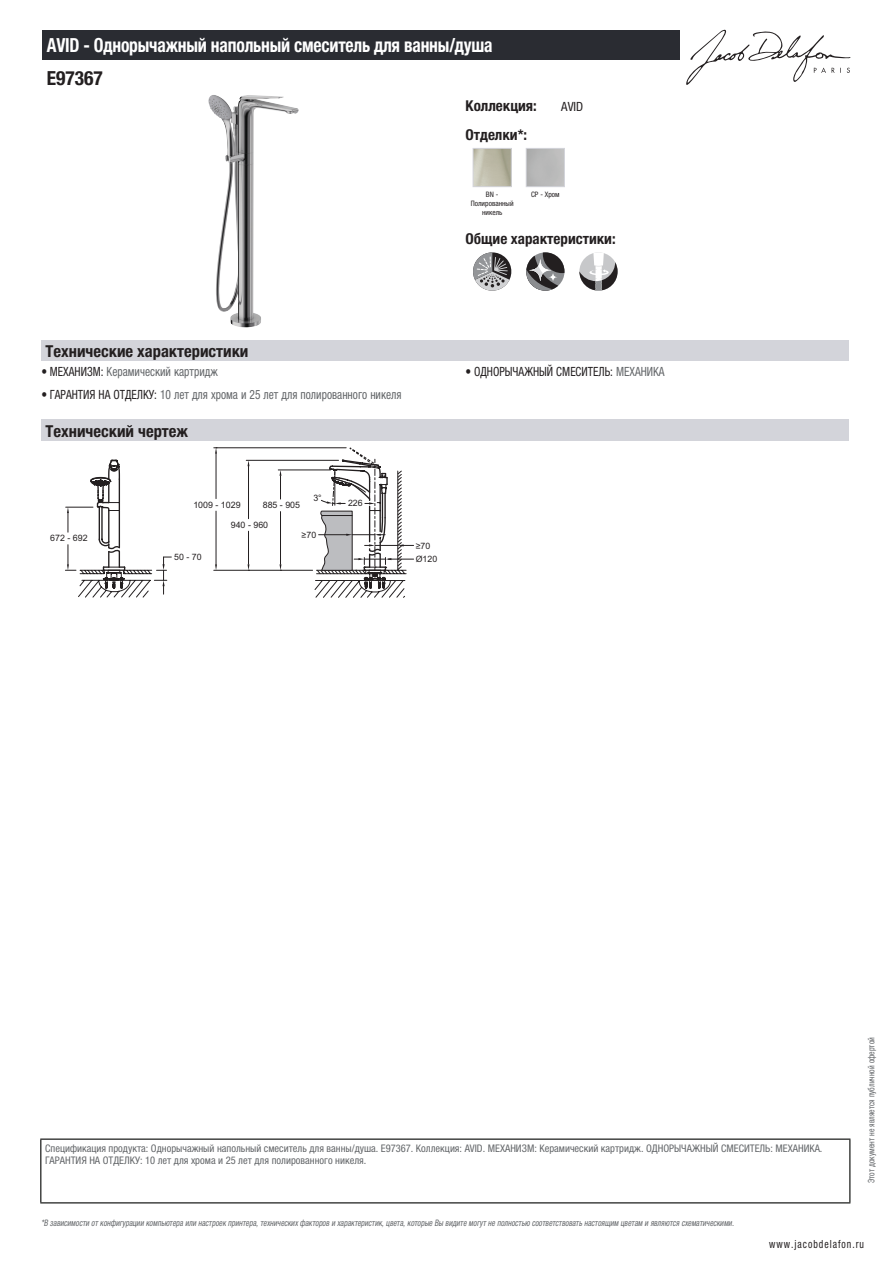
<style>
.page{position:relative;width:893px;height:1263px;background:#fff}
.page>*{position:absolute;margin:0;border:0;box-sizing:border-box;transform-origin:0 0}
.t1{font:700 condensed 19.5px "Helvetica Neue LTCYR";letter-spacing:-.01em;color:#fff;scale:.9 1}
.t2{font:700 condensed 19.5px "Helvetica Neue LTCYR";color:#231f20}
.t3{font:700 condensed 16.5px "Helvetica Neue LTCYR";color:#231f20}
.t4{font:700 condensed 15px "Helvetica Neue LTCYR";color:#231f20}
.t5{font:condensed 12.75px "Helvetica Neue LTCYR";color:#626568;scale:.9 1}
.t6{font:condensed 12.75px "Helvetica Neue LTCYR";color:#231f20;scale:.9 1}
.t7{font:condensed 12.75px "Helvetica Neue LTCYR";color:#231f20}
.t8{font:condensed 11.25px "Helvetica Neue LTCYR";letter-spacing:.1em;color:#231f20;scale:.87 1}
.t9{font:condensed 10.5px/12px "Helvetica Neue LTCYR";color:#626568}
.t10{font:italic condensed 9px "Helvetica Neue LTCYR";color:#626568;scale:.87 1}
.t11{font:condensed 9px "Helvetica Neue LTCYR";color:#626568;scale:.87 1}
.t12{font:8.85px "Arial";color:#231f20}
.t13{font:condensed 7.5px/9px "Helvetica Neue LTCYR";color:#231f20;text-align:center}
.s1{color:#231f20}
.s2{color:#626568}
</style>
<div class="page">
<svg style="left:686px;top:30px;width:164px;height:55px"></svg>
<img style="left:208px;top:95px;width:91px;height:232px">
<img style="left:475px;top:150px;width:35px;height:35px">
<div style="left:473px;top:148px;width:39px;height:39px;border:1px solid #d3d4da"></div>
<div style="left:526px;top:148px;width:39px;height:39px;border:1px solid #d3d4da"></div>
<svg style="left:473px;top:252px;width:38px;height:39px"></svg>
<svg style="left:526px;top:252px;width:38px;height:39px"></svg>
<svg style="left:579px;top:252px;width:39px;height:39px"></svg>
<div style="left:41px;top:340px;width:808px;height:22px;background:#d3d4da"></div>
<div style="left:41px;top:420px;width:808px;height:21px;background:#d3d4da"></div>
<svg style="left:65px;top:447px;width:349px;height:151px"></svg>
<div style="left:43px;top:30px;width:637px;height:30px;background:#2a2c32"></div>
<hr style="left:40px;top:1138px;width:810px;height:2px;background:#040503">
<hr style="left:40px;top:1140px;width:1px;height:62px;background:#040503">
<hr style="left:849px;top:1140px;width:1px;height:62px;background:#040503">
<hr style="left:40px;top:1202px;width:810px;height:1px;background:#040503">
<h1 class="t1" style="left:47px;top:34px;width:497px">AVID - Однорычажный напольный смеситель для ванны/душа</h1>
<h1 class="t2" style="left:47px;top:67px;width:58px">E97367</h1>
<h3 class="t4" style="left:466px;top:97px;width:73px">Коллекция:</h3>
<p class="t7" style="left:561px;top:99px;width:23px">AVID</p>
<h3 class="t4" style="left:466px;top:126px;width:63px">Отделки*:</h3>
<p class="t13" style="left:471px;top:190px;width:44px">BN -<br>Полированный никель</p>
<p class="t13" style="left:531px;top:190px;width:30px">CP - Хром</p>
<h3 class="t4" style="left:466px;top:230px;width:152px">Общие характеристики:</h3>
<h2 class="t3" style="left:46px;top:342px;width:204px">Технические характеристики</h2>
<p class="t5" style="left:41px;top:364px;width:198px"><span class="s1">• МЕХАНИЗМ:</span> Керамический картридж</p>
<p class="t6" style="left:466px;top:364px;width:223px">• ОДНОРЫЧАЖНЫЙ СМЕСИТЕЛЬ: <span class="s2">МЕХАНИКА</span></p>
<p class="t5" style="left:41px;top:387px;width:402px"><span class="s1">• ГАРАНТИЯ НА ОТДЕЛКУ:</span> 10 лет для хрома и 25 лет для полированного никеля</p>
<h2 class="t3" style="left:46px;top:422px;width:144px">Технический чертеж</h2>
<p class="t12" style="left:50px;top:532px;width:39px">672 - 692</p>
<p class="t12" style="left:193px;top:499px;width:49px">1009 - 1029</p>
<p class="t12" style="left:231px;top:519px;width:39px">940 - 960</p>
<p class="t12" style="left:263px;top:499px;width:39px">885 - 905</p>
<p class="t12" style="left:313px;top:492px;width:10px">3°</p>
<p class="t12" style="left:348px;top:497px;width:16px">226</p>
<p class="t12" style="left:302px;top:529px;width:16px">≥70</p>
<p class="t12" style="left:416px;top:540px;width:16px">≥70</p>
<p class="t12" style="left:174px;top:551px;width:29px">50 - 70</p>
<p class="t12" style="left:416px;top:553px;width:23px">Ø120</p>
<p class="t9" style="left:45px;top:1142px;width:779px">Спецификация продукта: Однорычажный напольный смеситель для ванны/душа. E97367. Коллекция: AVID. МЕХАНИЗМ: Керамический картридж. ОДНОРЫЧАЖНЫЙ СМЕСИТЕЛЬ: МЕХАНИКА.<br>ГАРАНТИЯ НА ОТДЕЛКУ: 10 лет для хрома и 25 лет для полированного никеля.</p>
<p class="t10" style="left:41px;top:1218px;width:800px">*В зависимости отконфигурации компьютера или настроек принтера,техническихфакторов и характеристик,цвета,которые Вы видите могутне полностью соответствоватьнастоящим цветам и являются схематическими.</p>
<p class="t11" style="left:866px;top:1183px;width:169px;rotate:-90deg">Этот документ не является публичной офертой</p>
<p class="t8" style="left:769px;top:1237px;width:110px">www.jacobdelafon.ru</p>
</div>
